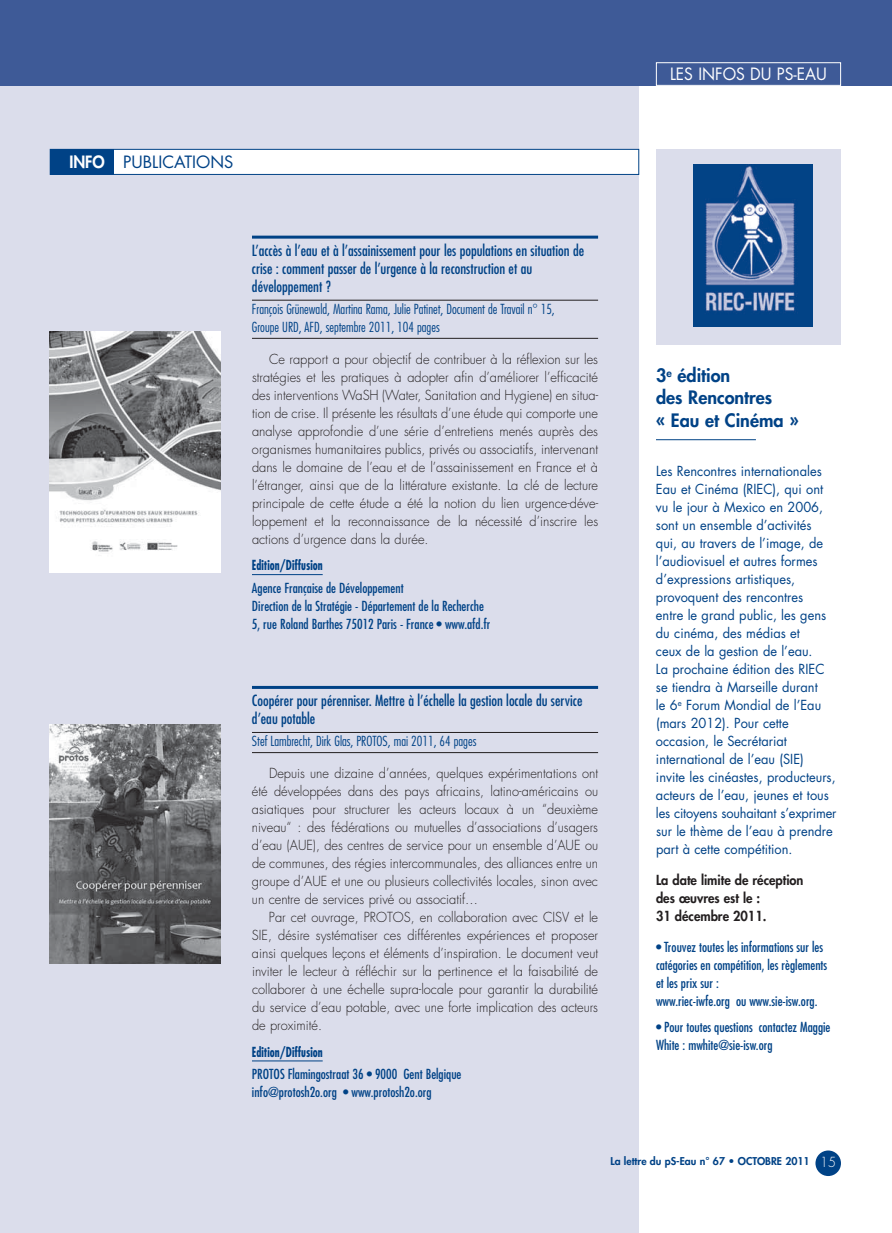
<style>
.page{position:relative;width:892px;height:1233px;background:#fff}
.page>*{position:absolute;margin:0;border:0;box-sizing:border-box;transform-origin:0 0}
.t1{font:800 18px/22.5px "Futura";color:#004286}
.t2{font:16.5px "Futura";color:#fff;scale:.95 1}
.t3{font:16.5px "Futura";color:#004286}
.t4{font:condensed 15px/18px "Futura";color:#004286}
.t5{font:300 13.5px/18px "Futura";color:#231f20;text-align:justify;scale:.95 1}
.t6{font:13.5px/18px "Futura";color:#004286;scale:.95 1}
.t7{font:condensed 13.5px/18px "Futura";color:#004286}
.t8{font:300 condensed 13.5px/18px "Futura";color:#004286}
.t9{font:800 13.5px/18px "Futura";color:#231f20;scale:.95 1}
.t10{font:700 condensed 13.5px "Futura";color:#004286;scale:.85 1}
.t11{font:800 10.5px "Futura";color:#004286}
.s1{font-weight:800;color:#fff}
.s2{font-weight:300;font-size:13.5px;color:#fff}
</style>
<div class="page">
<div style="left:0;top:43px;width:639px;height:1189px;background:#dbddeb"></div>
<hr style="left:252px;top:235px;width:346px;height:3px;background:#004286">
<hr style="left:252px;top:300px;width:346px;height:1px;background:#231f20">
<hr style="left:252px;top:338px;width:346px;height:1px;background:#231f20">
<hr style="left:252px;top:574px;width:71px;height:1px;background:#004286">
<hr style="left:252px;top:685px;width:346px;height:3px;background:#004286">
<hr style="left:252px;top:732px;width:346px;height:1px;background:#231f20">
<hr style="left:252px;top:752px;width:346px;height:1px;background:#231f20">
<hr style="left:252px;top:1060px;width:71px;height:1px;background:#004286">
<div style="left:0;top:0;width:892px;height:85px;background:#3e5a97"></div>
<div style="left:656px;top:62px;width:185px;height:24px;border:1px solid #fff"></div>
<div style="left:50px;top:149px;width:589px;height:25px;background:#fff"></div>
<div style="left:50px;top:149px;width:589px;height:26px;border:1px solid #004286"></div>
<div style="left:50px;top:149px;width:63px;height:26px;background:#004286"></div>
<div style="left:815px;top:1150px;width:26px;height:25px;background:#004286;border-radius:50%"></div>
<hr style="left:656px;top:439px;width:100px;height:1px;background:#004286">
<img style="left:50px;top:331px;width:170px;height:241px">
<div style="left:656px;top:149px;width:185px;height:196px;background:#dbddeb"></div>
<img style="left:693px;top:164px;width:119px;height:163px">
<img style="left:50px;top:724px;width:170px;height:239px">
<p class="t3" style="left:69px;top:154px;width:165px"><span class="s1">INFO</span> PUBLICATIONS</p>
<p class="t2" style="left:670px;top:67px;width:167px">LES INFOS DU PS-EAU</p>
<p class="t4" style="left:252px;top:242px;width:334px">L’accès à l’eau et à l’assainissement pour les populations en situation de crise : comment passer de l’urgence à la reconstruction et au développement ?</p>
<p class="t8" style="left:252px;top:301px;width:304px">François Grünewald, Martina Rama, Julie Patinet, Document de Travail n° 15,<br>Groupe URD, AFD, septembre 2011, 104 pages</p>
<p class="t5" style="left:252px;top:351px;width:366px;text-indent:17px">Ce rapport a pour objectif de contribuer à la réflexion sur les stratégies et les pratiques à adopter afin d’améliorer l’efficacité des interventions WaSH (Water, Sanitation and Hygiene) en situa&shy;tion de crise. Il présente les résultats d’une étude qui comporte une analyse approfondie d’une série d’entretiens menés auprès des organismes humanitaires publics, privés ou associatifs, intervenant dans le domaine de l’eau et de l’assainissement en France et à l’étranger, ainsi que de la littérature existante. La clé de lecture principale de cette étude a été la notion du lien urgence-déve&shy;loppement et la reconnaissance de la nécessité d’inscrire les actions d’urgence dans la durée.</p>
<p class="t10" style="left:252px;top:559px;width:85px">Edition/Diffusion</p>
<p class="t7" style="left:252px;top:579px;width:240px">Agence Française de Développement<br>Direction de la Stratégie - Département de la Recherche<br>5, rue Roland Barthes 75012 Paris - France • www.afd.fr</p>
<p class="t4" style="left:252px;top:692px;width:332px">Coopérer pour pérenniser. Mettre à l’échelle la gestion locale du service d’eau potable</p>
<p class="t8" style="left:252px;top:733px;width:226px">Stef Lambrecht, Dirk Glas, PROTOS, mai 2011, 64 pages</p>
<p class="t5" style="left:252px;top:765px;width:366px;text-indent:17px">Depuis une dizaine d’années, quelques expérimentations ont été développées dans des pays africains, latino-américains ou asiatiques pour structurer les acteurs locaux à un “deuxième niveau“ : des fédérations ou mutuelles d’associations d’usagers d’eau (AUE), des centres de service pour un ensemble d’AUE ou de communes, des régies intercommunales, des alliances entre un groupe d’AUE et une ou plusieurs collectivités locales, sinon avec un centre de services privé ou associatif…</p>
<p class="t5" style="left:252px;top:909px;width:366px;text-indent:17px">Par cet ouvrage, PROTOS, en collaboration avec CISV et le SIE, désire systématiser ces différentes expériences et proposer ainsi quelques leçons et éléments d’inspiration. Le document veut inviter le lecteur à réfléchir sur la pertinence et la faisabilité de collaborer à une échelle supra-locale pour garantir la durabilité du service d’eau potable, avec une forte implication des acteurs de proximité.</p>
<p class="t10" style="left:252px;top:1045px;width:85px">Edition/Diffusion</p>
<p class="t7" style="left:252px;top:1065px;width:211px">PROTOS Flamingostraat 36 • 9000 Gent Belgique info@protosh2o.org • www.protosh2o.org</p>
<h1 class="t1" style="left:656px;top:365px;width:144px">3<sup>e</sup> édition<br>des Rencontres<br>« Eau et Cinéma »</h1>
<p class="t6" style="left:656px;top:463px;width:192px">Les Rencontres internationales<br>Eau et Cinéma (RIEC), qui ont vu le jour à Mexico en 2006, sont un ensemble d’activités<br>qui, au travers de l’image, de l’audiovisuel et autres formes d’expressions artistiques, provoquent des rencontres<br>entre le grand public, les gens du cinéma, des médias et<br>ceux de la gestion de l’eau.<br>La prochaine édition des RIEC se tiendra à Marseille durant<br>le 6<sup>e</sup> Forum Mondial de l’Eau (mars 2012). Pour cette occasion, le Secrétariat international de l’eau (SIE)<br>invite les cinéastes, producteurs, acteurs de l’eau, jeunes et tous les citoyens souhaitant s’exprimer sur le thème de l’eau à prendre part à cette compétition.</p>
<p class="t9" style="left:656px;top:871px;width:157px">La date limite de réception des œuvres est le :<br>31 décembre 2011.</p>
<p class="t7" style="left:656px;top:938px;width:173px">• Trouvez toutes les informations sur les catégories en compétition, les règlements et les prix sur :<br>www.riec-iwfe.org ou www.sie-isw.org.</p>
<p class="t7" style="left:656px;top:1019px;width:176px">• Pour toutes questions contactez Maggie<br>White : mwhite@sie-isw.org</p>
<p class="t11" style="left:610px;top:1156px;width:227px">La lettre du pS-Eau n° 67 • OCTOBRE 2011 <span class="s2">15</span></p>
</div>
